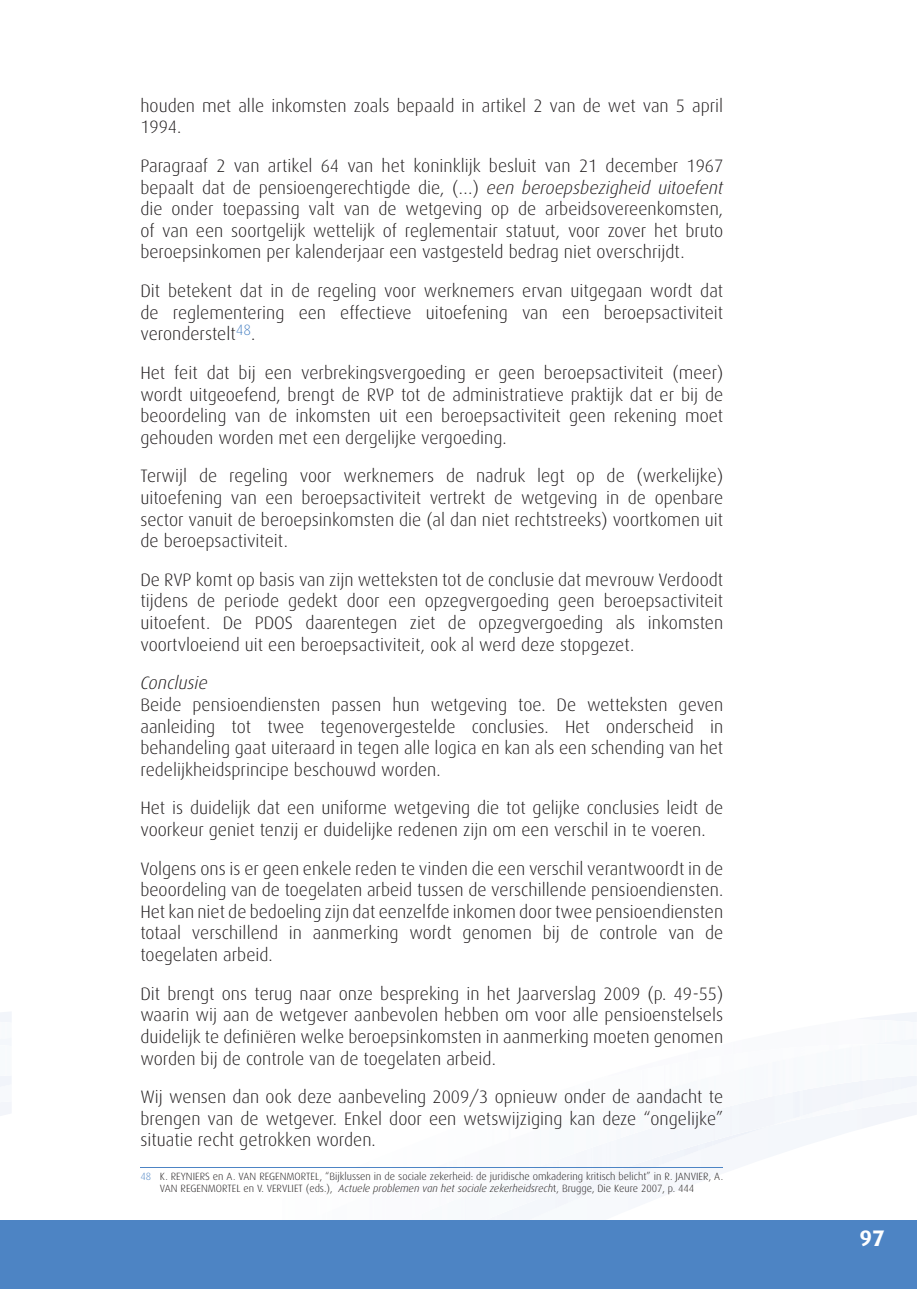
<style>
.page{position:relative;width:919px;height:1289px;background:#fff}
.page>*{position:absolute;margin:0;border:0;box-sizing:border-box;transform-origin:0 0}
.t1{font:700 22.5px "Dax";color:#fff}
.t2{font:300 18px/21.6px "Dax";color:#231f20;text-align:justify}
.t3{font:italic 300 18px "Dax";color:#231f20}
.t4{font:300 10.5px/12px "Dax";color:#231f20}
.s1{font-style:italic}
.s2{color:#4d84c4}
</style>
<div class="page">
<svg style="left:0;top:1102px;width:11px;height:14px"></svg>
<svg style="left:0;top:1012px;width:11px;height:9px"></svg>
<svg style="left:0;top:1076px;width:11px;height:10px"></svg>
<svg style="left:0;top:1038px;width:11px;height:7px"></svg>
<svg style="left:860px;top:1012px;width:56px;height:7px"></svg>
<img style="left:161px;top:1044px;width:755px;height:176px">
<div style="left:0;top:1220px;width:916px;height:68px;background:#4d84c4"></div>
<hr style="left:140px;top:1166px;width:583px;height:1px;background:#4d84c4">
<p class="t2" style="left:140px;top:95px;width:584px">houden met alle inkomsten zoals bepaald in artikel 2 van de wet van 5 april<br>1994.</p>
<p class="t2" style="left:140px;top:155px;width:584px">Paragraaf 2 van artikel 64 van het koninklijk besluit van 21 december 1967 bepaalt dat de pensioengerechtigde die, (…) <span class="s1">een beroepsbezigheid uitoefent </span>die onder toepassing valt van de wetgeving op de arbeidsovereenkomsten, of van een soortgelijk wettelijk of reglementair statuut, voor zover het bruto beroepsinkomen per kalenderjaar een vastgesteld bedrag niet overschrijdt.</p>
<p class="t2" style="left:140px;top:280px;width:584px">Dit betekent dat in de regeling voor werknemers ervan uitgegaan wordt dat de reglementering een effectieve uitoefening van een beroepsactiviteit veronderstelt<sup>48</sup>.</p>
<p class="t2" style="left:140px;top:362px;width:584px">Het feit dat bij een verbrekingsvergoeding er geen beroepsactiviteit (meer) wordt uitgeoefend, brengt de RVP tot de administratieve praktijk dat er bij de beoordeling van de inkomsten uit een beroepsactiviteit geen rekening moet gehouden worden met een dergelijke vergoeding.</p>
<p class="t2" style="left:140px;top:465px;width:584px">Terwijl de regeling voor werknemers de nadruk legt op de (werkelijke) uitoefening van een beroepsactiviteit vertrekt de wetgeving in de openbare sector vanuit de beroepsinkomsten die (al dan niet rechtstreeks) voortkomen uit de beroepsactiviteit.</p>
<p class="t2" style="left:140px;top:569px;width:584px">De RVP komt op basis van zijn wetteksten tot de conclusie dat mevrouw Verdoodt tijdens de periode gedekt door een opzegvergoeding geen beroepsactiviteit uitoefent. De PDOS daarentegen ziet de opzegvergoeding als inkomsten voortvloeiend uit een beroepsactiviteit, ook al werd deze stopgezet.</p>
<p class="t3" style="left:140px;top:673px;width:69px">Conclusie</p>
<p class="t2" style="left:140px;top:694px;width:584px">Beide pensioendiensten passen hun wetgeving toe. De wetteksten geven aanleiding tot twee tegenovergestelde conclusies. Het onderscheid in behandeling gaat uiteraard in tegen alle logica en kan als een schending van het redelijkheidsprincipe beschouwd worden.</p>
<p class="t2" style="left:140px;top:797px;width:584px">Het is duidelijk dat een uniforme wetgeving die tot gelijke conclusies leidt de voorkeur geniet tenzij er duidelijke redenen zijn om een verschil in te voeren.</p>
<p class="t2" style="left:140px;top:857px;width:584px">Volgens ons is er geen enkele reden te vinden die een verschil verantwoordt in de beoordeling van de toegelaten arbeid tussen de verschillende pensioendiensten.<br>Het kan niet de bedoeling zijn dat eenzelfde inkomen door twee pensioendiensten totaal verschillend in aanmerking wordt genomen bij de controle van de toegelaten arbeid.</p>
<p class="t2" style="left:140px;top:982px;width:584px">Dit brengt ons terug naar onze bespreking in het Jaarverslag 2009 (p. 49-55) waarin wij aan de wetgever aanbevolen hebben om voor alle pensioenstelsels duidelijk te definiëren welke beroepsinkomsten in aanmerking moeten genomen worden bij de controle van de toegelaten arbeid.</p>
<p class="t2" style="left:140px;top:1086px;width:584px">Wij wensen dan ook deze aanbeveling 2009/3 opnieuw onder de aandacht te brengen van de wetgever. Enkel door een wetswijziging kan deze “ongelijke” situatie recht getrokken worden.</p>
<p class="t4" style="left:160px;top:1170px;width:564px;text-indent:-19px"><span class="s2">48</span> K. REYNIERS en A. VAN REGENMORTEL, “Bijklussen in de sociale zekerheid: de juridische omkadering kritisch belicht” in R. JANVIER, A.<br>VAN REGENMORTEL en V. VERVLIET (eds.), <span class="s1">Actuele problemen van het sociale zekerheidsrech</span>t, Brugge, Die Keure 2007, p. 444</p>
<p class="t1" style="left:859px;top:1225px;width:27px">97</p>
</div>
